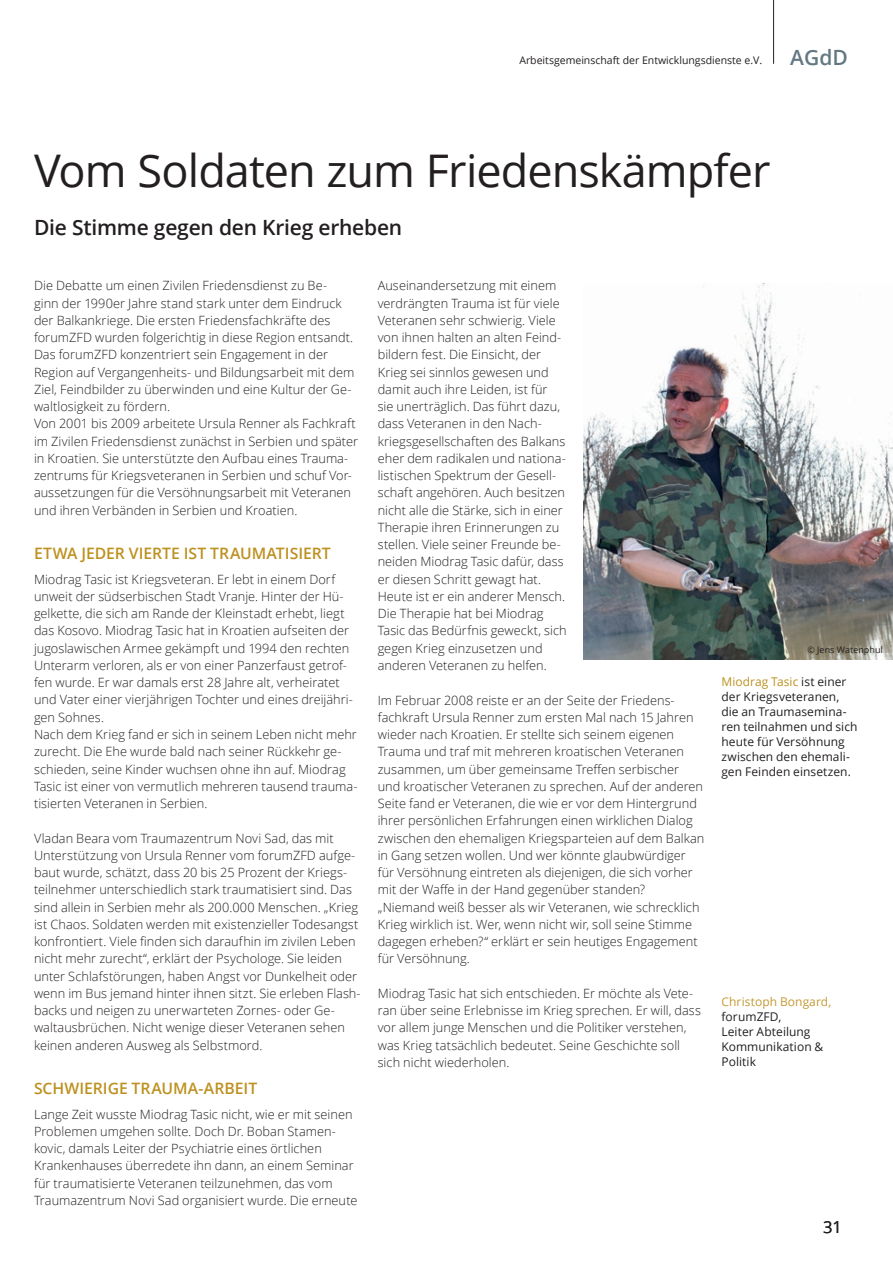
<style>
.page{position:relative;width:893px;height:1263px;background:#fff}
.page>*{position:absolute;margin:0;border:0;box-sizing:border-box;transform-origin:0 0}
.t1{font:45px "Open Sans";letter-spacing:-.02em;color:#231f20}
.t2{font:600 21px "Open Sans";letter-spacing:-.01em;color:#231f20}
.t3{font:600 21px "Open Sans";color:#647882}
.t4{font:16.5px "Open Sans";color:#231f20}
.t5{font:600 15.75px "Open Sans";color:#bd9120}
.t6{font:300 12.75px/17.2px "Open Sans";color:#231f20}
.t7{font:12px/15px "Open Sans";letter-spacing:.005em;color:#231f20}
.t8{font:12px "Open Sans";letter-spacing:.005em;color:#c49933}
.t9{font:10.5px "Open Sans";color:#231f20}
.t10{font:9px "Open Sans";color:#231f20}
.s1{color:#bd9120}
</style>
<div class="page">
<hr style="left:773px;top:0;width:1px;height:64px;background:#231f20">
<img style="left:584px;top:283px;width:309px;height:377px">
<p class="t9" style="left:519px;top:53px;width:244px">Arbeitsgemeinschaft der Entwicklungsdienste e.V.</p>
<h2 class="t3" style="left:790px;top:43px;width:59px">AGdD</h2>
<h1 class="t1" style="left:34px;top:140px;width:738px">Vom Soldaten zum Friedenskämpfer</h1>
<h2 class="t2" style="left:34px;top:213px;width:370px">Die Stimme gegen den Krieg erheben</h2>
<p class="t6" style="left:34px;top:277px;width:325px">Die Debatte um einen Zivilen Friedensdienst zu Be-<br>ginn der 1990er Jahre stand stark unter dem Eindruck der Balkankriege. Die ersten Friedensfachkräfte des forumZFD wurden folgerichtig in diese Region entsandt.<br>Das forumZFD konzentriert sein Engagement in der Region auf Vergangenheits- und Bildungsarbeit mit dem Ziel, Feindbilder zu überwinden und eine Kultur der Ge&shy;waltlosigkeit zu fördern.<br>Von 2001 bis 2009 arbeitete Ursula Renner als Fachkraft im Zivilen Friedensdienst zunächst in Serbien und später in Kroatien. Sie unterstützte den Aufbau eines Trauma&shy;zentrums für Kriegsveteranen in Serbien und schuf Vor&shy;aussetzungen für die Versöhnungsarbeit mit Veteranen und ihren Verbänden in Serbien und Kroatien.</p>
<p class="t5" style="left:34px;top:543px;width:298px">ETWA JEDER VIERTE IST TRAUMATISIERT</p>
<p class="t6" style="left:34px;top:570px;width:325px">Miodrag Tasic ist Kriegsveteran. Er lebt in einem Dorf unweit der südserbischen Stadt Vranje. Hinter der Hü&shy;gelkette, die sich am Rande der Kleinstadt erhebt, liegt das Kosovo. Miodrag Tasic hat in Kroatien aufseiten der jugoslawischen Armee gekämpft und 1994 den rechten Unterarm verloren, als er von einer Panzerfaust getrof&shy;fen wurde. Er war damals erst 28 Jahre alt, verheiratet und Vater einer vierjährigen Tochter und eines dreijähri&shy;gen Sohnes.<br>Nach dem Krieg fand er sich in seinem Leben nicht mehr zurecht. Die Ehe wurde bald nach seiner Rückkehr ge&shy;schieden, seine Kinder wuchsen ohne ihn auf. Miodrag Tasic ist einer von vermutlich mehreren tausend trauma&shy;tisierten Veteranen in Serbien.</p>
<p class="t6" style="left:34px;top:829px;width:328px">Vladan Beara vom Traumazentrum Novi Sad, das mit Unterstützung von Ursula Renner vom forumZFD aufge&shy;baut wurde, schätzt, dass 20 bis 25 Prozent der Kriegs&shy;teilnehmer unterschiedlich stark traumatisiert sind. Das sind allein in Serbien mehr als 200.000 Menschen. „Krieg ist Chaos. Soldaten werden mit existenzieller Todesangst konfrontiert. Viele finden sich daraufhin im zivilen Leben nicht mehr zurecht“, erklärt der Psychologe. Sie leiden unter Schlafstörungen, haben Angst vor Dunkelheit oder wenn im Bus jemand hinter ihnen sitzt. Sie erleben Flash&shy;backs und neigen zu unerwarteten Zornes- oder Ge&shy;waltausbrüchen. Nicht wenige dieser Veteranen sehen keinen anderen Ausweg als Selbstmord.</p>
<p class="t5" style="left:34px;top:1078px;width:225px">SCHWIERIGE TRAUMA-ARBEIT</p>
<p class="t6" style="left:34px;top:1105px;width:325px">Lange Zeit wusste Miodrag Tasic nicht, wie er mit seinen Problemen umgehen sollte. Doch Dr. Boban Stamen&shy;kovic, damals Leiter der Psychiatrie eines örtlichen Krankenhauses überredete ihn dann, an einem Seminar für traumatisierte Veteranen teilzunehmen, das vom Traumazentrum Novi Sad organisiert wurde. Die erneute</p>
<p class="t6" style="left:378px;top:277px;width:190px">Auseinandersetzung mit einem verdrängten Trauma ist für viele<br>Veteranen sehr schwierig. Viele von ihnen halten an alten Feind&shy;bildern fest. Die Einsicht, der<br>Krieg sei sinnlos gewesen und damit auch ihre Leiden, ist für<br>sie unerträglich. Das führt dazu, dass Veteranen in den Nach&shy;kriegsgesellschaften des Balkans eher dem radikalen und nationa&shy;listischen Spektrum der Gesell&shy;schaft angehören. Auch besitzen nicht alle die Stärke, sich in einer<br>Therapie ihren Erinnerungen zu stellen. Viele seiner Freunde be&shy;neiden Miodrag Tasic dafür, dass er diesen Schritt gewagt hat.<br>Heute ist er ein anderer Mensch.<br>Die Therapie hat bei Miodrag<br>Tasic das Bedürfnis geweckt, sich gegen Krieg einzusetzen und anderen Veteranen zu helfen.</p>
<p class="t6" style="left:378px;top:691px;width:328px">Im Februar 2008 reiste er an der Seite der Friedens&shy;fachkraft Ursula Renner zum ersten Mal nach 15 Jahren wieder nach Kroatien. Er stellte sich seinem eigenen Trauma und traf mit mehreren kroatischen Veteranen zusammen, um über gemeinsame Treffen serbischer und kroatischer Veteranen zu sprechen. Auf der anderen Seite fand er Veteranen, die wie er vor dem Hintergrund ihrer persönlichen Erfahrungen einen wirklichen Dialog zwischen den ehemaligen Kriegsparteien auf dem Balkan in Gang setzen wollen. Und wer könnte glaubwürdiger für Versöhnung eintreten als diejenigen, die sich vorher mit der Waffe in der Hand gegenüber standen? „Niemand weiß besser als wir Veteranen, wie schrecklich Krieg wirklich ist. Wer, wenn nicht wir, soll seine Stimme dagegen erheben?“ erklärt er sein heutiges Engagement für Versöhnung.</p>
<p class="t6" style="left:378px;top:984px;width:325px">Miodrag Tasic hat sich entschieden. Er möchte als Vete&shy;ran über seine Erlebnisse im Krieg sprechen. Er will, dass vor allem junge Menschen und die Politiker verstehen, was Krieg tatsächlich bedeutet. Seine Geschichte soll sich nicht wiederholen.</p>
<p class="t10" style="left:807px;top:644px;width:77px">© Jens Watenphul</p>
<p class="t7" style="left:721px;top:674px;width:138px"><span class="s1">Miodrag Tasic</span> ist einer der Kriegsveteranen, die an Traumasemina&shy;ren teilnahmen und sich heute für Versöhnung zwischen den ehemali&shy;gen Feinden einsetzen.</p>
<p class="t8" style="left:721px;top:993px;width:111px">Christoph Bongard,</p>
<p class="t7" style="left:721px;top:1009px;width:103px">forumZFD,<br>Leiter Abteilung<br>Kommunikation &amp;<br>Politik</p>
<p class="t4" style="left:823px;top:1216px;width:20px">31</p>
</div>
